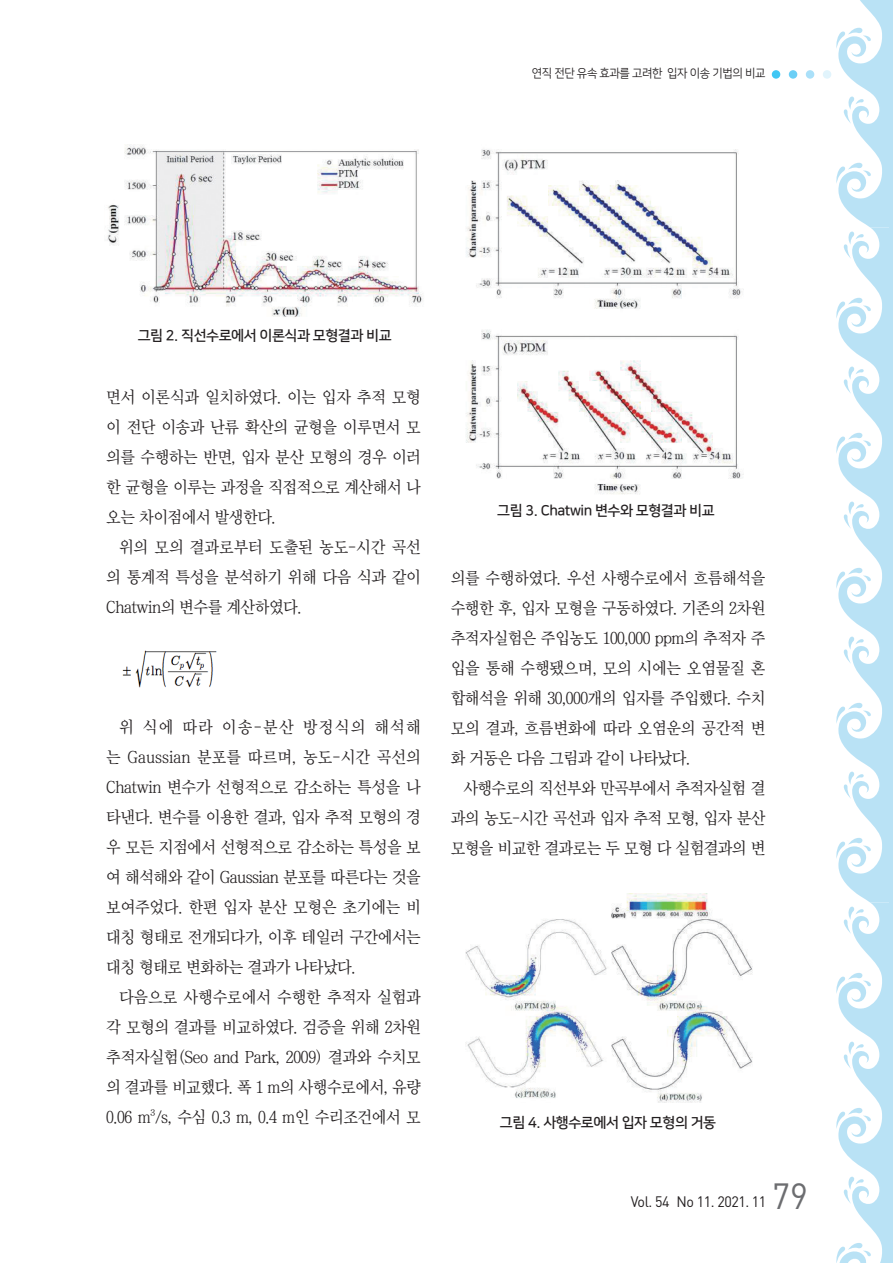
<style>
.page{position:relative;width:893px;height:1263px;background:#fff}
.page>*{position:absolute;margin:0;border:0;box-sizing:border-box;transform-origin:0 0}
.t1{font:36px "DIN Pro";color:#6c6d70;scale:.95 1}
._1-1{font:16.5px/30px "Chosun Sm";letter-spacing:-.03em;color:#231f20;text-align:justify}
.바탕글{font:16.5px/30px "Chosun Sm";letter-spacing:-.03em;color:#231f20;text-align:justify}
.Body_Text{font:16.5px/30px "Chosun Sm";letter-spacing:-.04em;color:#231f20;text-align:justify}
.t2{font:15px "DIN Pro";letter-spacing:-.03em;color:#231f20;scale:.95 1}
._4_표그림제목{font:14.25px "Nanum Square B";letter-spacing:-.03em;color:#231f20}
.t3{font:12px "Nanum Square R";letter-spacing:-.03em;color:#231f20;scale:.95 1}
</style>
<div class="page">
<svg style="left:836px;top:0;width:53px;height:1263px"></svg>
<hr style="left:889px;top:0;width:4px;height:1263px;background:#b9e2f5">
<div style="left:772px;top:70px;width:8px;height:9px;background:#40c7f4;border-radius:50%"></div>
<div style="left:789px;top:70px;width:8px;height:9px;background:#6bcff6;border-radius:50%"></div>
<div style="left:806px;top:70px;width:8px;height:9px;background:#aae0f9;border-radius:50%"></div>
<div style="left:823px;top:70px;width:8px;height:9px;background:#e1f4fc;border-radius:50%"></div>
<img style="left:122px;top:650px;width:95px;height:38px">
<img style="left:466px;top:149px;width:278px;height:345px">
<img style="left:107px;top:144px;width:316px;height:173px">
<img style="left:465px;top:893px;width:288px;height:209px">
<p class="t3" style="left:532px;top:67px;width:247px">연직 전단 유속 효과를 고려한 입자 이송 기법의 비교</p>
<p class="_4_표그림제목" style="left:138px;top:328px;width:255px">그림 2. 직선수로에서 이론식과 모형결과 비교</p>
<p class="_1-1" style="left:106px;top:382px;width:316px">면서 이론식과 일치하였다. 이는 입자 추적 모형 이 전단 이송과 난류 확산의 균형을 이루면서 모 의를 수행하는 반면, 입자 분산 모형의 경우 이러 한 균형을 이루는 과정을 직접적으로 계산해서 나 오는 차이점에서 발생한다.</p>
<p class="Body_Text" style="left:106px;top:532px;width:316px;text-indent:13px">위의 모의 결과로부터 도출된 농도-시간 곡선 의 통계적 특성을 분석하기 위해 다음 식과 같이 Chatwin의 변수를 계산하였다.</p>
<p class="_1-1" style="left:106px;top:712px;width:316px;text-indent:13px">위 식에 따라 이송-분산 방정식의 해석해 는 Gaussian 분포를 따르며, 농도-시간 곡선의 Chatwin 변수가 선형적으로 감소하는 특성을 나 타낸다. 변수를 이용한 결과, 입자 추적 모형의 경 우 모든 지점에서 선형적으로 감소하는 특성을 보 여 해석해와 같이 Gaussian 분포를 따른다는 것을 보여주었다. 한편 입자 분산 모형은 초기에는 비 대칭 형태로 전개되다가, 이후 테일러 구간에서는 대칭 형태로 변화하는 결과가 나타났다.</p>
<p class="바탕글" style="left:106px;top:982px;width:316px;text-indent:13px">다음으로 사행수로에서 수행한 추적자 실험과 각 모형의 결과를 비교하였다. 검증을 위해 2차원 추적자실험(Seo and Park, 2009) 결과와 수치모 의 결과를 비교했다. 폭 1 m의 사행수로에서, 유량 0.06 m³/s, 수심 0.3 m, 0.4 m인 수리조건에서 모</p>
<p class="_4_표그림제목" style="left:497px;top:503px;width:219px">그림 3. Chatwin 변수와 모형결과 비교</p>
<p class="바탕글" style="left:451px;top:563px;width:316px">의를 수행하였다. 우선 사행수로에서 흐름해석을 수행한 후, 입자 모형을 구동하였다. 기존의 2차원 추적자실험은 주입농도 100,000 ppm의 추적자 주 입을 통해 수행됐으며, 모의 시에는 오염물질 혼 합해석을 위해 30,000개의 입자를 주입했다. 수치 모의 결과, 흐름변화에 따라 오염운의 공간적 변 화 거동은 다음 그림과 같이 나타났다.</p>
<p class="Body_Text" style="left:451px;top:773px;width:316px;text-indent:13px">사행수로의 직선부와 만곡부에서 추적자실험 결 과의 농도-시간 곡선과 입자 추적 모형, 입자 분산 모형을 비교한 결과로는 두 모형 다 실험결과의 변</p>
<p class="_4_표그림제목" style="left:500px;top:1115px;width:218px">그림 4. 사행수로에서 입자 모형의 거동</p>
<p class="t2" style="left:631px;top:1191px;width:144px">Vol. 54 No 11. 2021. 11</p>
<h1 class="t1" style="left:772px;top:1171px;width:39px">79</h1>
</div>
